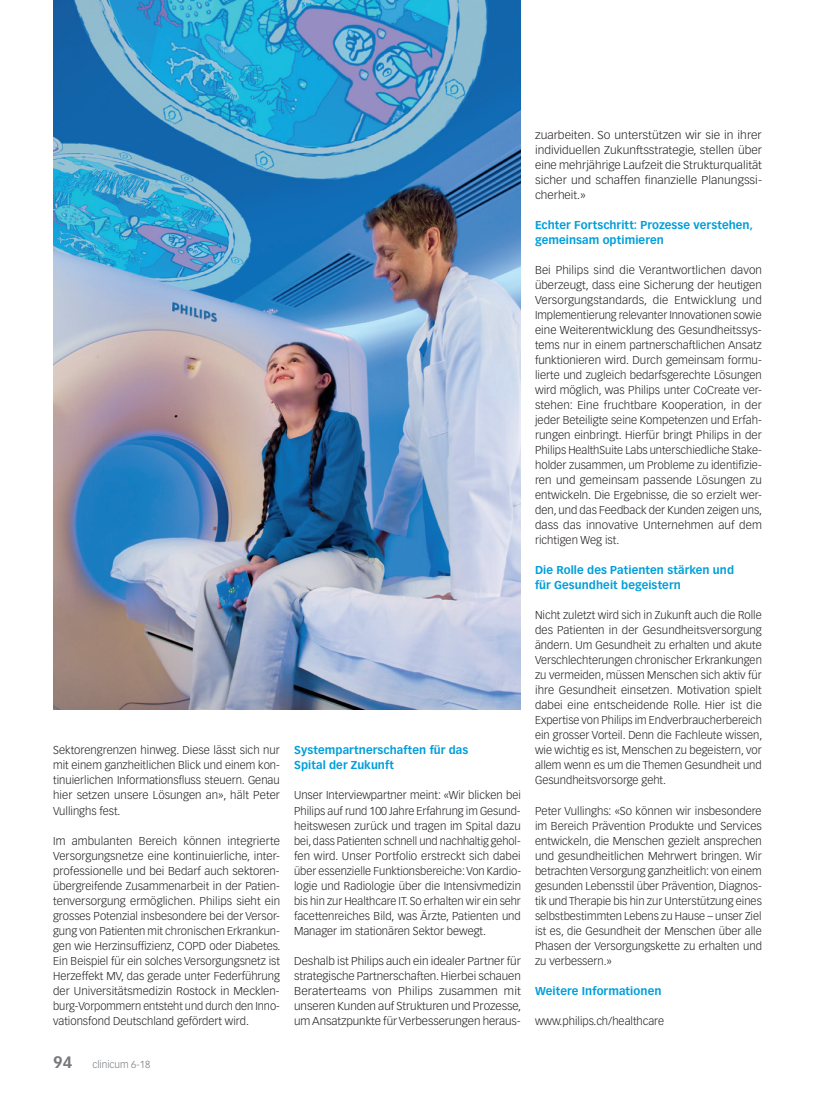
<style>
.page{position:relative;width:815px;height:1099px;background:#fff}
.page>*{position:absolute;margin:0;border:0;box-sizing:border-box;transform-origin:0 0}
.t1{font:300 11.25px/15px "Vectora LT Std";color:#231f20;text-align:justify}
.t2{font:300 11.25px/15px "Vectora LT Std";color:#231f20;text-align:justify;scale:1.04 1}
.t3{font:700 11.25px/15px "Vectora LT Std";letter-spacing:.005em;color:#009fda}
.t4{font:300 11.25px/15px "Vectora LT Std";color:#231f20;text-align:justify;scale:1.07 1}
.t5{font:300 10px "Vectora LT Std";color:#76787b}
.s1{font-weight:700;font-size:16.25px}
</style>
<div class="page">
<img style="left:53px;top:0;width:468px;height:709px">
<p class="t1" style="left:53px;top:743px;width:228px">Sektorengrenzen hinweg. Diese lässt sich nur mit einem ganzheitlichen Blick und einem kon&shy;tinuierlichen Informationsfluss steuern. Genau hier setzen unsere Lösungen an», hält Peter Vullinghs fest.</p>
<p class="t1" style="left:53px;top:833px;width:229px">Im ambulanten Bereich können integrierte Versorgungsnetze eine kontinuierliche, inter&shy;professionelle und bei Bedarf auch sektoren&shy;übergreifende Zusammenarbeit in der Patien&shy;tenversorgung ermöglichen. Philips sieht ein grosses Potenzial insbesondere bei der Versor&shy;gung von Patienten mit chronischen Erkrankun&shy;gen wie Herzinsuffizienz, COPD oder Diabetes.<br>Ein Beispiel für ein solches Versorgungsnetz ist Herzeffekt MV, das gerade unter Federführung der Universitätsmedizin Rostock in Mecklen&shy;burg-Vorpommern entsteht und durch den Inno&shy;vationsfond Deutschland gefördert wird.</p>
<p class="t5" style="left:53px;top:1058px;width:99px"><span class="s1">94</span> clinicum 6-18</p>
<p class="t3" style="left:294px;top:743px;width:176px">Systempartnerschaften für das<br>Spital der Zukunft</p>
<p class="t1" style="left:294px;top:788px;width:228px">Unser Interviewpartner meint: «Wir blicken bei Philips auf rund 100 Jahre Erfahrung im Gesund&shy;heitswesen zurück und tragen im Spital dazu bei, dass Patienten schnell und nachhaltig gehol&shy;fen wird. Unser Portfolio erstreckt sich dabei über essenzielle Funktionsbereiche: Von Kardio&shy;logie und Radiologie über die Intensivmedizin bis hin zur Healthcare IT. So erhalten wir ein sehr facettenreiches Bild, was Ärzte, Patienten und Manager im stationären Sektor bewegt.</p>
<p class="t2" style="left:294px;top:953px;width:220px">Deshalb ist Philips auch ein idealer Partner für strategische Partnerschaften. Hierbei schauen Beraterteams von Philips zusammen mit unseren Kunden auf Strukturen und Prozesse, um Ansatzpunkte für Verbesserungen heraus-</p>
<p class="t4" style="left:535px;top:128px;width:214px">zuarbeiten. So unterstützen wir sie in ihrer individuellen Zukunftsstrategie, stellen über eine mehrjährige Laufzeit die Strukturqualität sicher und schaffen finanzielle Planungssi&shy;cherheit.»</p>
<p class="t3" style="left:535px;top:218px;width:220px">Echter Fortschritt: Prozesse verstehen, gemeinsam optimieren</p>
<p class="t1" style="left:535px;top:263px;width:229px">Bei Philips sind die Verantwortlichen davon überzeugt, dass eine Sicherung der heutigen Versorgungstandards, die Entwicklung und Implementierung relevanter Innovationen sowie eine Weiterentwicklung des Gesundheitssys&shy;tems nur in einem partnerschaftlichen Ansatz funktionieren wird. Durch gemeinsam formu&shy;lierte und zugleich bedarfsgerechte Lösungen wird möglich, was Philips unter CoCreate ver&shy;stehen: Eine fruchtbare Kooperation, in der jeder Beteiligte seine Kompetenzen und Erfah&shy;rungen einbringt. Hierfür bringt Philips in der Philips HealthSuite Labs unterschiedliche Stake&shy;holder zusammen, um Probleme zu identifizie&shy;ren und gemeinsam passende Lösungen zu entwickeln. Die Ergebnisse, die so erzielt wer&shy;den, und das Feedback der Kunden zeigen uns, dass das innovative Unternehmen auf dem richtigen Weg ist.</p>
<p class="t3" style="left:535px;top:563px;width:201px">Die Rolle des Patienten stärken und für Gesundheit begeistern</p>
<p class="t1" style="left:535px;top:608px;width:229px">Nicht zuletzt wird sich in Zukunft auch die Rolle des Patienten in der Gesundheitsversorgung ändern. Um Gesundheit zu erhalten und akute Verschlechterungen chronischer Erkrankungen zu vermeiden, müssen Menschen sich aktiv für ihre Gesundheit einsetzen. Motivation spielt dabei eine entscheidende Rolle. Hier ist die Expertise von Philips im Endverbraucherbereich ein grosser Vorteil. Denn die Fachleute wissen, wie wichtig es ist, Menschen zu begeistern, vor allem wenn es um die Themen Gesundheit und Gesundheitsvorsorge geht.</p>
<p class="t1" style="left:535px;top:803px;width:228px">Peter Vullinghs: «So können wir insbesondere im Bereich Prävention Produkte und Services entwickeln, die Menschen gezielt ansprechen und gesundheitlichen Mehrwert bringen. Wir betrachten Versorgung ganzheitlich: von einem gesunden Lebensstil über Prävention, Diagnos&shy;tik und Therapie bis hin zur Unterstützung eines selbstbestimmten Lebens zu Hause – unser Ziel ist es, die Gesundheit der Menschen über alle Phasen der Versorgungskette zu erhalten und zu verbessern.»</p>
<p class="t3" style="left:535px;top:983px;width:128px">Weitere Informationen</p>
<p class="t1" style="left:535px;top:1013px;width:131px">www.philips.ch/healthcare</p>
</div>
